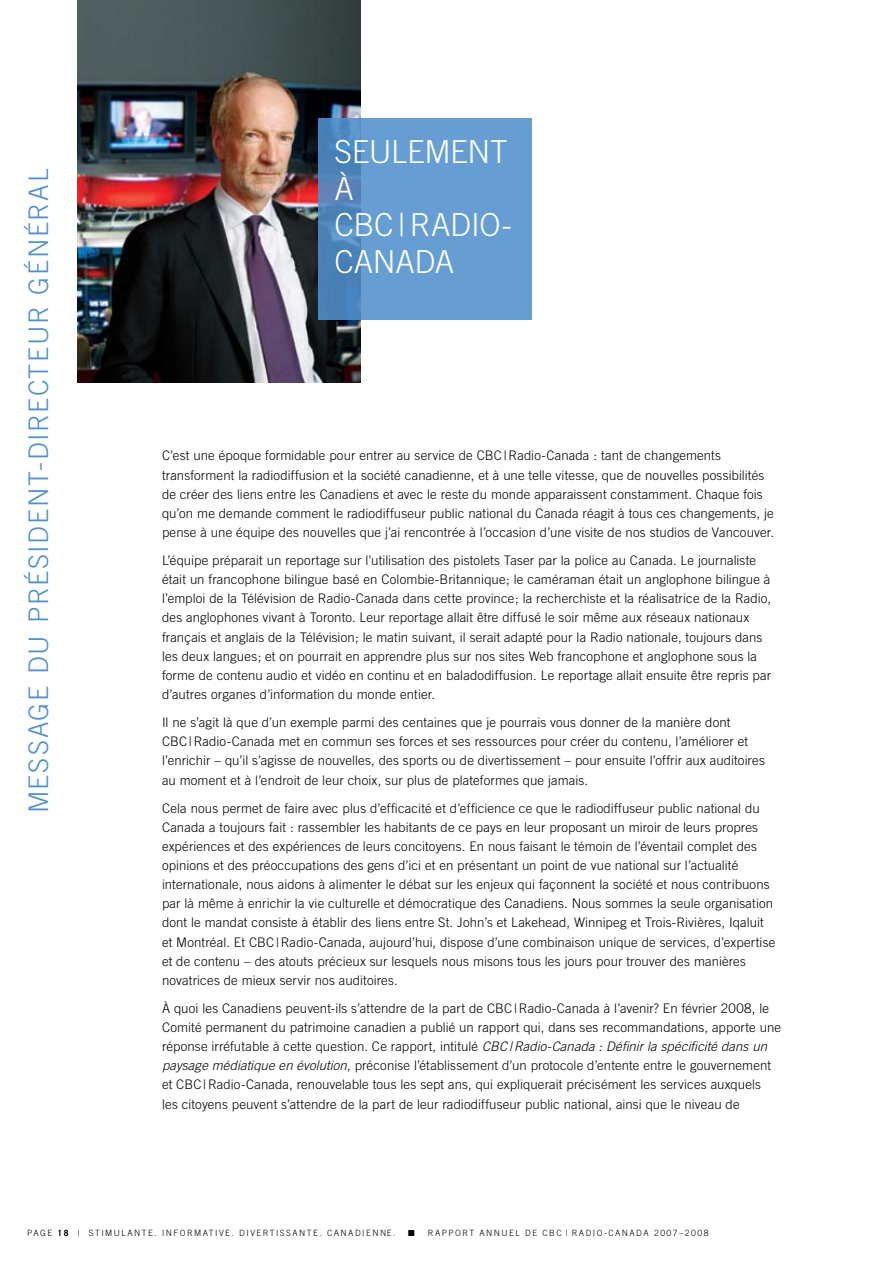
<style>
.page{position:relative;width:893px;height:1263px;background:#fff}
.page>*{position:absolute;margin:0;border:0;box-sizing:border-box;transform-origin:0 0}
.t1{font:300 31.65px/36.6px "Trade Gothic";letter-spacing:-.01em;color:#fff}
.t2{font:300 27px "Trade Gothic";letter-spacing:.06em;color:#5191cd}
.t3{font:300 13.2px/19.2px "Trade Gothic";letter-spacing:.01em;color:#000}
.t4{font:300 8.7px "Trade Gothic";letter-spacing:.17em;color:#000}
.s1{font-style:italic}
.s2{font-weight:700}
</style>
<div class="page">
<img style="left:78px;top:0;width:282px;height:382px">
<svg style="left:319px;top:118px;width:213px;height:202px;background:#6199ce"></svg>
<h2 class="t2" style="left:23px;top:813px;width:646px;rotate:-90deg">M essag e du président-directeur général</h2>
<h1 class="t1" style="left:334px;top:133px;width:179px">Seulement à<br>CBC| Radio-<br>Canada</h1>
<p class="t3" style="left:162px;top:446px;width:614px">C’est une époque formidable pour entrer au service de CBC| Radio‑Canada : tant de changements transforment la radiodiffusion et la société canadienne, et à une telle vitesse, que de nouvelles possibilités de créer des liens entre les Canadiens et avec le reste du monde apparaissent constamment. Chaque fois qu’on me demande comment le radiodiffuseur public national du Canada réagit à tous ces changements, je pense à une équipe des nouvelles que j’ai rencontrée à l’occasion d’une visite de nos studios de Vancouver.</p>
<p class="t3" style="left:162px;top:551px;width:611px">L’équipe préparait un reportage sur l’utilisation des pistolets Taser par la police au Canada. Le journaliste était un francophone bilingue basé en Colombie-Britannique; le caméraman était un anglophone bilingue à l’emploi de la Télévision de Radio-Canada dans cette province; la recherchiste et la réalisatrice de la Radio, des anglophones vivant à Toronto. Leur reportage allait être diffusé le soir même aux réseaux nationaux français et anglais de la Télévision; le matin suivant, il serait adapté pour la Radio nationale, toujours dans les deux langues; et on pourrait en apprendre plus sur nos sites Web francophone et anglophone sous la forme de contenu audio et vidéo en continu et en baladodiffusion. Le reportage allait ensuite être repris par d’autres organes d’information du monde entier.</p>
<p class="t3" style="left:162px;top:713px;width:604px">I l ne s’agit là que d’un exemple parmi des centaines que je pourrais vous donner de la manière dont<br>CBC| Radio‑Canada met en commun ses forces et ses ressources pour créer du contenu, l’améliorer et l’enrichir – qu’il s’agisse de nouvelles, des sports ou de divertissement – pour ensuite l’offrir aux auditoires au moment et à l’endroit de leur choix, sur plus de plateformes que jamais.</p>
<p class="t3" style="left:162px;top:798px;width:615px">Cela nous permet de faire avec plus d’efficacité et d’efficience ce que le radiodiffuseur public national du Canada a toujours fait : rassembler les habitants de ce pays en leur proposant un miroir de leurs propres expériences et des expériences de leurs concitoyens. En nous faisant le témoin de l’éventail complet des opinions et des préoccupations des gens d’ici et en présentant un point de vue national sur l’actualité internationale, nous aidons à alimenter le débat sur les enjeux qui façonnent la société et nous contribuons par là même à enrichir la vie culturelle et démocratique des Canadiens. Nous sommes la seule organisation dont le mandat consiste à établir des liens entre St. John’s et Lakehead, Winnipeg et Trois-Rivières, Iqaluit et Montréal. Et CBC| Radio‑Canada, aujourd’hui, dispose d’une combinaison unique de services, d’expertise et de contenu – des atouts précieux sur lesquels nous misons tous les jours pour trouver des manières novatrices de mieux servir nos auditoires.</p>
<p class="t3" style="left:162px;top:998px;width:620px">À quoi les Canadiens peuvent-ils s’attendre de la part de CBC| Radio‑Canada à l’avenir? En février 2008, le Comité permanent du patrimoine canadien a publié un rapport qui, dans ses recommandations, apporte une réponse irréfutable à cette question. Ce rapport, intitulé <span class="s1">CBC|Radio‑Canada : Définir la spécificité dans un paysage médiatique en évolution</span>, préconise l’établissement d’un protocole d’entente entre le gouvernement et CBC| Radio‑Canada, renouvelable tous les sept ans, qui expliquerait précisément les services auxquels<br>les citoyens peuvent s’attendre de la part de leur radiodiffuseur public national, ainsi que le niveau de</p>
<p class="t4" style="left:27px;top:1227px;width:370px">PA GE <span class="s2">18</span> | Stimulante. I nformative. D ivertiss ante. Canadienne.</p>
<p class="t4" style="left:408px;top:1227px;width:168px">■ R apport annuel de CBC | RADIO</p>
<p class="t4" style="left:604px;top:1227px;width:19px">-CANADA</p>
<p class="t4" style="left:654px;top:1227px;width:56px">2007–2008</p>
</div>
